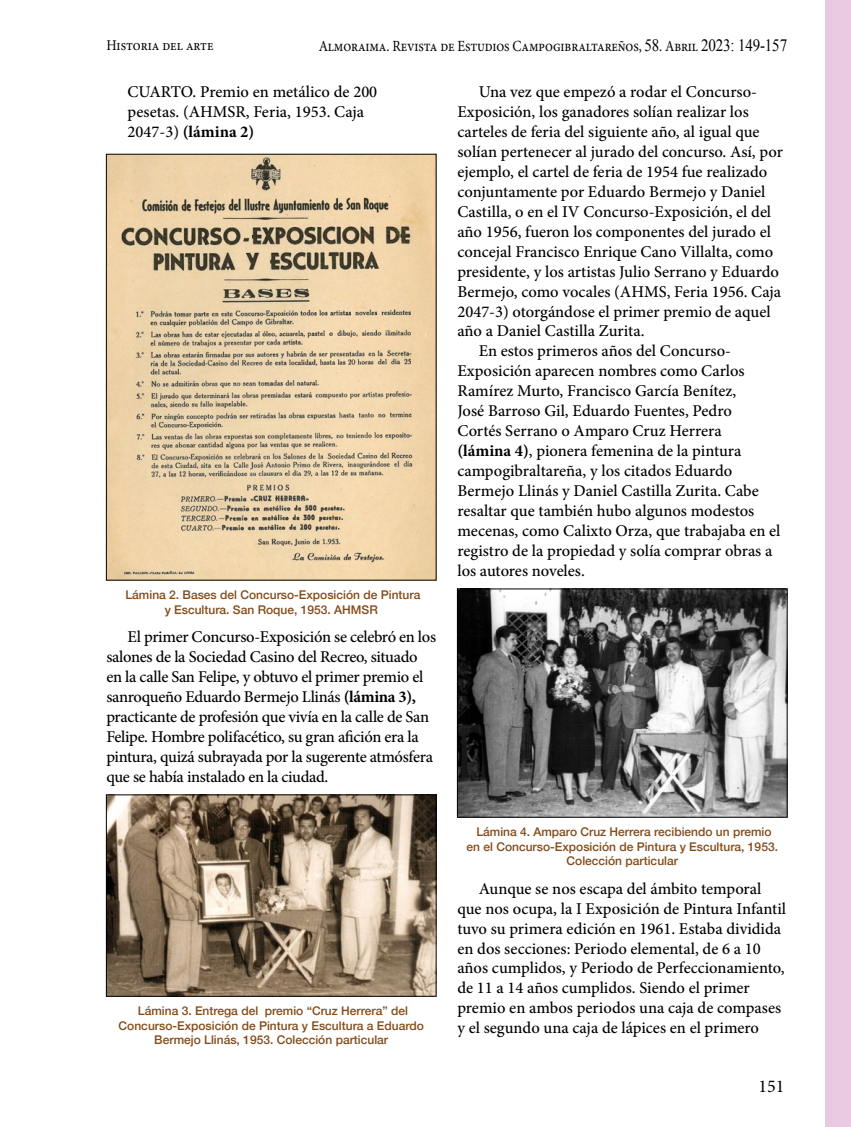
<style>
.page{position:relative;width:851px;height:1127px;background:#fff}
.page>*{position:absolute;margin:0;border:0;box-sizing:border-box;transform-origin:0 0}
.t1{font:18px "Minion Pro";color:#000}
.t2{font:500 16.5px/20px "Minion Pro";color:#000}
.t3{font:500 16.5px/20px "Minion Pro";letter-spacing:-.02em;color:#000}
.t4{font:15.6px "Minion Pro";letter-spacing:-.01em;color:#000;scale:.87 1}
.t5{font:14.85px "Minion Pro";letter-spacing:-.005em;color:#000;scale:.91 1}
.t6{font:500 12px/14.4px "Helvetica Neue";color:#844b18;text-align:center}
.s1{font-family:"Times New Roman";font-size:17.25px}
.s2{font-weight:700}
</style>
<div class="page">
<div style="left:825px;top:0;width:25px;height:1127px;background:#e7c9e1"></div>
<img style="left:108px;top:156px;width:326px;height:422px">
<img style="left:108px;top:796px;width:326px;height:198px">
<div style="left:106px;top:794px;width:330px;height:202px;border:1px solid #000"></div>
<img style="left:459px;top:590px;width:326px;height:225px">
<div style="left:457px;top:588px;width:330px;height:229px;border:1px solid #000"></div>
<p class="t5" style="left:106px;top:36px;width:119px">Historia del arte</p>
<p class="t4" style="left:318px;top:35px;width:540px">Almoraima. Revista de Estudios Campogibraltareños, <span class="s1">58</span>. Abril <span class="s1">2023: 149-157</span></p>
<p class="t2" style="left:128px;top:82px;width:251px">CUARTO. Premio en metálico de 200 pesetas. (AHMSR, Feria, 1953. Caja<br>2047-3) <span class="s2">(lámina 2)</span></p>
<p class="t2" style="left:478px;top:82px;width:280px">Una vez que empezó a rodar el Concurso-</p>
<p class="t2" style="left:457px;top:102px;width:293px">Exposición, los ganadores solían realizar los</p>
<p class="t2" style="left:457px;top:122px;width:304px">carteles de feria del siguiente año, al igual que</p>
<p class="t2" style="left:457px;top:142px;width:327px">solían pertenecer al jurado del concurso. Así, por</p>
<p class="t2" style="left:457px;top:162px;width:311px">ejemplo, el cartel de feria de 1954 fue realizado</p>
<p class="t2" style="left:457px;top:182px;width:309px">conjuntamente por Eduardo Bermejo y Daniel</p>
<p class="t2" style="left:457px;top:202px;width:315px">Castilla, o en el IV Concurso-Exposición, el del</p>
<p class="t2" style="left:457px;top:221px;width:315px">año 1956, fueron los componentes del jurado el</p>
<p class="t2" style="left:457px;top:241px;width:317px">concejal Francisco Enrique Cano Villalta, como</p>
<p class="t2" style="left:457px;top:261px;width:323px">presidente, y los artistas Julio Serrano y Eduardo</p>
<p class="t2" style="left:457px;top:281px;width:325px">Bermejo, como vocales (AHMS, Feria 1956. Caja</p>
<p class="t2" style="left:457px;top:301px;width:314px">2047-3) otorgándose el primer premio de aquel</p>
<p class="t2" style="left:457px;top:321px;width:189px">año a Daniel Castilla Zurita.</p>
<p class="t2" style="left:478px;top:341px;width:254px">En estos primeros años del Concurso-</p>
<p class="t2" style="left:457px;top:361px;width:289px">Exposición aparecen nombres como Carlos</p>
<p class="t2" style="left:457px;top:381px;width:280px">Ramírez Murto, Francisco García Benítez,</p>
<p class="t2" style="left:457px;top:401px;width:276px">José Barroso Gil, Eduardo Fuentes, Pedro</p>
<p class="t2" style="left:457px;top:421px;width:266px">Cortés Serrano o Amparo Cruz Herrera</p>
<p class="t2" style="left:457px;top:441px;width:285px"><span class="s2">(lámina 4)</span>, pionera femenina de la pintura</p>
<p class="t2" style="left:457px;top:461px;width:276px">campogibraltareña, y los citados Eduardo</p>
<p class="t2" style="left:457px;top:481px;width:303px">Bermejo Llinás y Daniel Castilla Zurita. Cabe</p>
<p class="t2" style="left:457px;top:501px;width:298px">resaltar que también hubo algunos modestos</p>
<p class="t2" style="left:457px;top:521px;width:324px">mecenas, como Calixto Orza, que trabajaba en el</p>
<p class="t2" style="left:457px;top:541px;width:316px">registro de la propiedad y solía comprar obras a</p>
<p class="t2" style="left:457px;top:561px;width:129px">los autores noveles.</p>
<p class="t6" style="left:125px;top:587px;width:296px">Lámina 2. Bases del Concurso-Exposición de Pintura y Escultura. San Roque, 1953. AHMSR</p>
<p class="t3" style="left:106px;top:627px;width:331px;text-indent:21px">El primer Concurso-Exposición se celebró en los salones de la Sociedad Casino del Recreo, situado en la calle San Felipe, y obtuvo el primer premio el sanroqueño Eduardo Bermejo Llinás <span class="s2">(lámina 3), </span>practicante de profesión que vivía en la calle de San Felipe. Hombre polifacético, su gran afición era la pintura, quizá subrayada por la sugerente atmósfera que se había instalado en la ciudad.</p>
<p class="t6" style="left:119px;top:1003px;width:307px">Lámina 3. Entrega del premio “Cruz Herrera” del<br>Concurso-Exposición de Pintura y Escultura a Eduardo<br>Bermejo Llinás, 1953. Colección particular</p>
<p class="t6" style="left:466px;top:824px;width:313px">Lámina 4. Amparo Cruz Herrera recibiendo un premio en el Concurso-Exposición de Pintura y Escultura, 1953.<br>Colección particular</p>
<p class="t2" style="left:457px;top:878px;width:330px;text-indent:21px">Aunque se nos escapa del ámbito temporal que nos ocupa, la I Exposición de Pintura Infantil tuvo su primera edición en 1961. Estaba dividida en dos secciones: Periodo elemental, de 6 a 10 años cumplidos, y Periodo de Perfeccionamiento, de 11 a 14 años cumplidos. Siendo el primer premio en ambos periodos una caja de compases y el segundo una caja de lápices en el primero</p>
<p class="t1" style="left:758px;top:1074px;width:27px">151</p>
</div>
